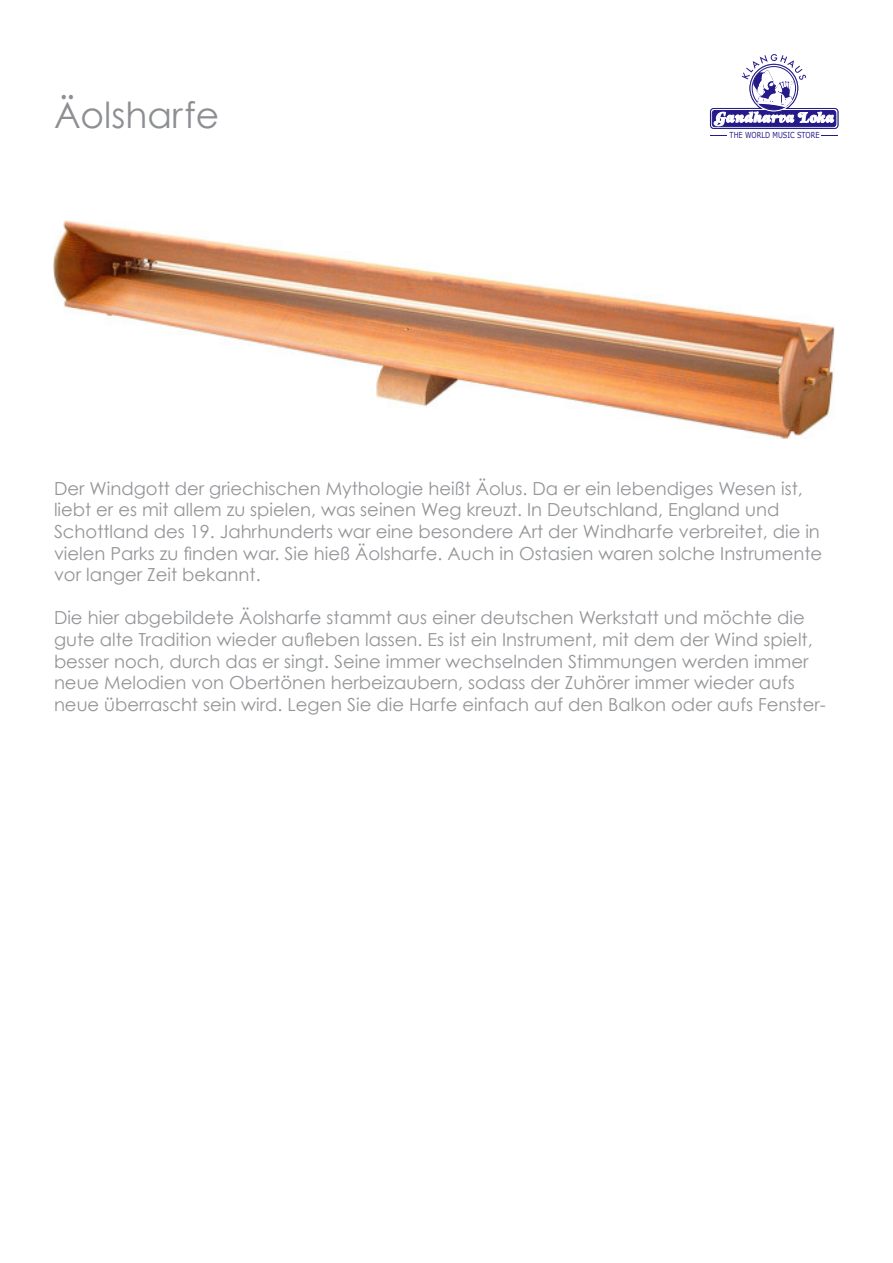
<style>
.page{position:relative;width:893px;height:1263px;background:#fff}
.page>*{position:absolute;margin:0;border:0;box-sizing:border-box;transform-origin:0 0}
.t1{font:36px "Century Gothic";color:#8d8f92}
.t2{font:18px/21.6px "Century Gothic";color:#939598}
.t3{font:8.25px "Verdana";color:#251b88;scale:.8 1}
</style>
<div class="page">
<svg style="left:710px;top:54px;width:128px;height:75px"></svg>
<img style="left:54px;top:221px;width:780px;height:217px">
<p class="t1" style="left:54px;top:93px;width:167px">Äolsharfe</p>
<p class="t3" style="left:730px;top:130px;width:114px">THE WORLD MUSIC STORE</p>
<p class="t2" style="left:54px;top:477px;width:770px">Der Windgott der griechischen Mythologie heißt Äolus. Da er ein lebendiges Wesen ist, liebt er es mit allem zu spielen, was seinen Weg kreuzt. In Deutschland, England und Schottland des 19. Jahrhunderts war eine besondere Art der Windharfe verbreitet, die in vielen Parks zu finden war. Sie hieß Äolsharfe. Auch in Ostasien waren solche Instrumente vor langer Zeit bekannt.</p>
<p class="t2" style="left:54px;top:607px;width:773px">Die hier abgebildete Äolsharfe stammt aus einer deutschen Werkstatt und möchte die gute alte Tradition wieder aufleben lassen. Es ist ein Instrument, mit dem der Wind spielt, besser noch, durch das er singt. Seine immer wechselnden Stimmungen werden immer neue Melodien von Obertönen herbeizaubern, sodass der Zuhörer immer wieder aufs neue überrascht sein wird. Legen Sie die Harfe einfach auf den Balkon oder aufs Fenster-</p>
</div>
